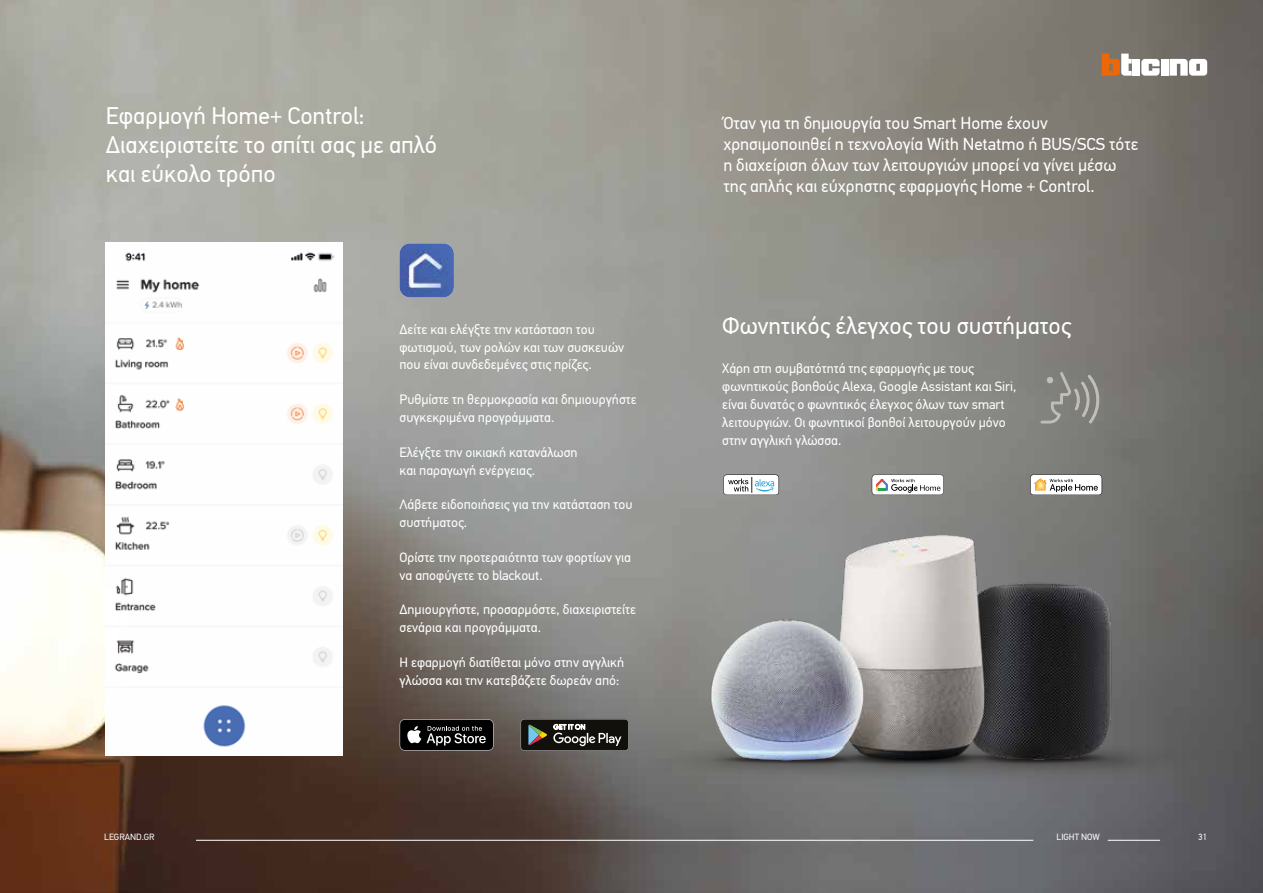
<style>
.page{position:relative;width:1263px;height:893px;background:#fff}
.page>*{position:absolute;margin:0;border:0;box-sizing:border-box;transform-origin:0 0}
.t1{font:24px/28.8px "PF Din Text Pro";color:#fff}
.t2{font:17.25px/21px "PF Din Text Pro";color:#fff}
.t3{font:13.5px/18px "PF Din Text Pro";color:#fff}
.t4{font:9px "PF Din Text Pro";color:#fff}
</style>
<div class="page">
<img style="left:0;top:0;width:1263px;height:893px">
<img style="left:621px;top:806px;width:592px;height:20px">
<svg style="left:1141px;top:59px;width:18px;height:17px"></svg>
<div style="left:1161px;top:59px;width:7px;height:17px;background:#fff"></div>
<div style="left:1133px;top:59px;width:7px;height:17px;background:#fff"></div>
<svg style="left:1102px;top:54px;width:30px;height:22px"></svg>
<svg style="left:1169px;top:59px;width:38px;height:17px"></svg>
<img style="left:399px;top:243px;width:55px;height:54px">
<img style="left:106px;top:242px;width:237px;height:513px">
<img style="left:621px;top:521px;width:592px;height:285px">
<svg style="left:872px;top:474px;width:72px;height:21px"></svg>
<svg style="left:723px;top:475px;width:56px;height:20px"></svg>
<svg style="left:1030px;top:474px;width:72px;height:21px"></svg>
<svg style="left:1041px;top:372px;width:59px;height:51px;background:#8b8b86"></svg>
<svg style="left:520px;top:719px;width:109px;height:32px;background:#3c3c36"></svg>
<svg style="left:399px;top:719px;width:95px;height:32px;background:#323131"></svg>
<hr style="left:1108px;top:840px;width:52px;height:1px;background:#fff">
<hr style="left:196px;top:840px;width:837px;height:1px;background:#fff">
<h1 class="t1" style="left:106px;top:102px;width:333px">Εφαρμογή Home+ Control:<br>Διαχειριστείτε το σπίτι σας με απλό και εύκολο τρόπο</h1>
<p class="t3" style="left:399px;top:320px;width:226px">Δείτε και ελέγξτε την κατάσταση του φωτισμού, των ρολών και των συσκευών που είναι συνδεδεμένες στις πρίζες.</p>
<p class="t3" style="left:399px;top:390px;width:239px">Ρυθμίστε τη θερμοκρασία και δημιουργήστε συγκεκριμένα προγράμματα.</p>
<p class="t3" style="left:399px;top:443px;width:180px">Ελέγξτε την οικιακή κατανάλωση και παραγωγή ενέργειας.</p>
<p class="t3" style="left:399px;top:495px;width:235px">Λάβετε ειδοποιήσεις για την κατάσταση του συστήματος.</p>
<p class="t3" style="left:399px;top:548px;width:233px">Ορίστε την προτεραιότητα των φορτίων για να αποφύγετε το blackout.</p>
<p class="t3" style="left:399px;top:600px;width:238px">Δημιουργήστε, προσαρμόστε, διαχειριστείτε σενάρια και προγράμματα.</p>
<p class="t3" style="left:399px;top:653px;width:226px">Η εφαρμογή διατίθεται μόνο στην αγγλική γλώσσα και την κατεβάζετε δωρεάν από:</p>
<p class="t2" style="left:723px;top:113px;width:416px">Όταν για τη δημιουργία του Smart Home έχουν χρησιμοποιηθεί η τεχνολογία With Netatmo ή BUS/SCS τότε η διαχείριση όλων των λειτουργιών μπορεί να γίνει μέσω της απλής και εύχρηστης εφαρμογής Home + Control.</p>
<h1 class="t1" style="left:722px;top:312px;width:350px">Φωνητικός έλεγχος του συστήματος</h1>
<p class="t3" style="left:722px;top:359px;width:296px">Χάρη στη συμβατότητά της εφαρμογής με τους φωνητικούς βοηθούς Alexa, Google Assistant και Siri, είναι δυνατός ο φωνητικός έλεγχος όλων των smart λειτουργιών. Οι φωνητικοί βοηθοί λειτουργούν μόνο στην αγγλική γλώσσα.</p>
<p class="t4" style="left:104px;top:832px;width:52px">LEGRAND.GR</p>
<p class="t4" style="left:1056px;top:832px;width:45px">LIGHT NOW</p>
<p class="t4" style="left:1198px;top:832px;width:10px">31</p>
</div>
